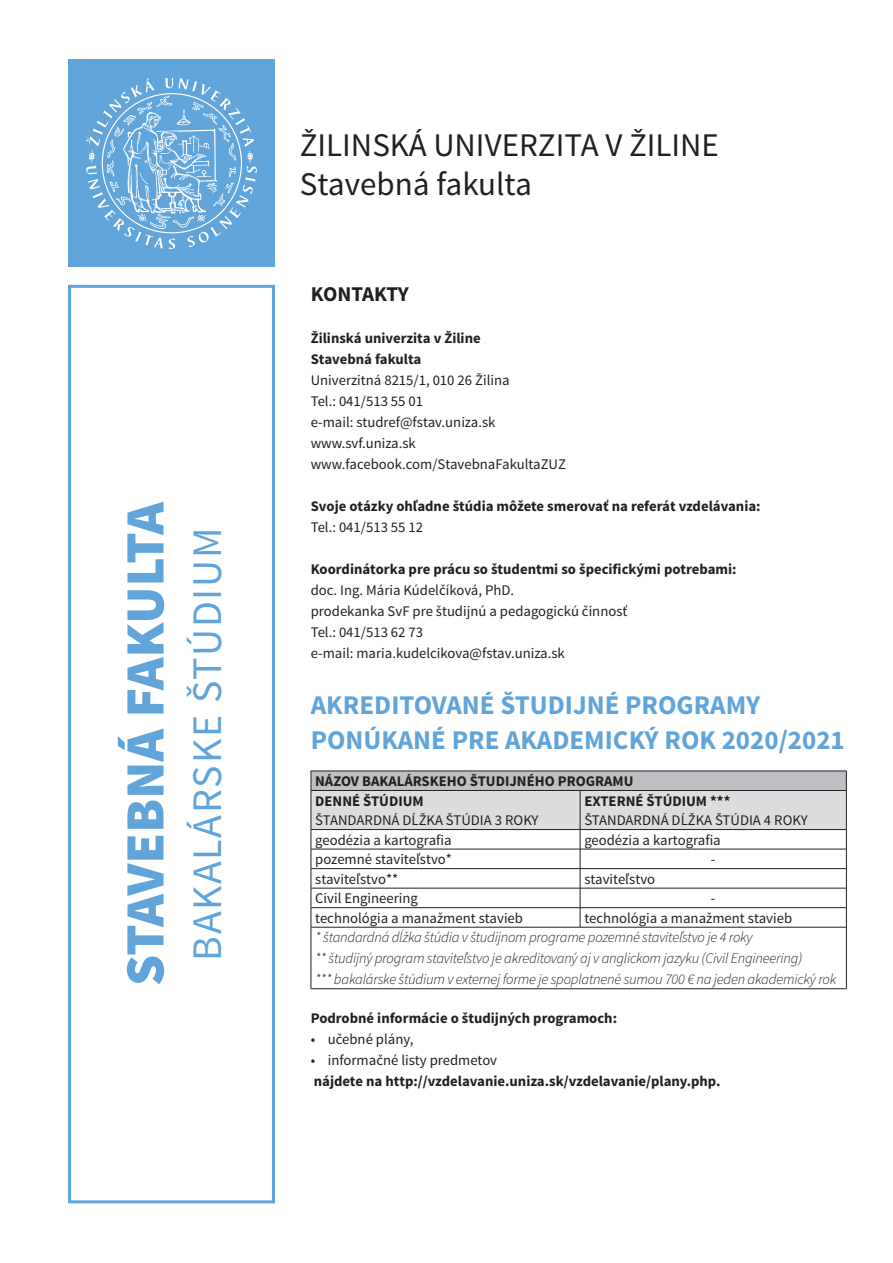
<style>
.page{position:relative;width:893px;height:1263px;background:#fff}
.page>*{position:absolute;margin:0;border:0;box-sizing:border-box;transform-origin:0 0}
.t1{font:900 55.5px "Source Sans Pro";letter-spacing:-.025em;color:#61a4d9}
.t2{font:42px "Source Sans Pro";letter-spacing:.04em;color:#61a4d9}
.t3{font:33px/39.6px "Source Sans Pro";color:#231f20}
.t4{font:700 27px/35.4px "Source Sans Pro";color:#61a4d9}
.t5{font:700 21px "Source Sans Pro";letter-spacing:-.02em;color:#231f20}
.t6{font:14.7px/21px "Source Sans Pro";color:#231f20}
.t7{font:700 14.7px/21px "Source Sans Pro";color:#231f20}
.t8{font:italic 300 14.7px/21px "Source Sans Pro";letter-spacing:-.015em;color:#231f20}
</style>
<div class="page">
<div style="left:68px;top:60px;width:207px;height:207px;background:#61a4d9"></div>
<svg style="left:311px;top:771px;width:536px;height:156px"></svg>
<hr style="left:311px;top:927px;width:269px;height:1px;background:#231f20">
<hr style="left:311px;top:927px;width:1px;height:61px;background:#231f20">
<hr style="left:580px;top:927px;width:266px;height:1px;background:#231f20">
<hr style="left:846px;top:927px;width:1px;height:61px;background:#231f20">
<hr style="left:311px;top:988px;width:535px;height:1px;background:#231f20">
<svg style="left:86px;top:78px;width:171px;height:171px"></svg>
<div style="left:68px;top:285px;width:207px;height:918px;border:3px solid #61a4d9"></div>
<h1 class="t1" style="left:124px;top:986px;width:486px;rotate:-90deg">STAVEBNÁ FAKULTA</h1>
<h2 class="t2" style="left:191px;top:961px;width:435px;rotate:-90deg">BAKALÁRSKE ŠTÚDIUM</h2>
<h3 class="t3" style="left:300px;top:128px;width:421px">ŽILINSKÁ UNIVERZITA V ŽILINE<br>Stavebná fakulta</h3>
<h3 class="t5" style="left:311px;top:285px;width:100px">KONTAKTY</h3>
<p class="t7" style="left:311px;top:328px;width:171px">Žilinská univerzita v Žiline<br>Stavebná fakulta</p>
<p class="t6" style="left:311px;top:371px;width:257px">Univerzitná 8215/1, 010 26 Žilina<br>Tel.: 041/513 55 01<br>e-mail: studref@fstav.uniza.sk www.svf.uniza.sk www.facebook.com/StavebnaFakultaZUZ</p>
<p class="t7" style="left:311px;top:496px;width:451px">Svoje otázky ohľadne štúdia môžete smerovať na referát vzdelávania:</p>
<p class="t6" style="left:311px;top:518px;width:114px">Tel.: 041/513 55 12</p>
<p class="t7" style="left:311px;top:559px;width:427px">Koordinátorka pre prácu so študentmi so špecifickými potrebami:</p>
<p class="t6" style="left:311px;top:581px;width:318px">doc. Ing. Mária Kúdelčíková, PhD.<br>prodekanka SvF pre študijnú a pedagogickú činnosť Tel.: 041/513 62 73<br>e-mail: maria.kudelcikova@fstav.uniza.sk</p>
<h3 class="t4" style="left:311px;top:689px;width:536px">AKREDITOVANÉ ŠTUDIJNÉ PROGRAMY<br>PONÚKANÉ PRE AKADEMICKÝ ROK 2020/2021</h3>
<p class="t7" style="left:315px;top:773px;width:320px;line-height:19.5px">NÁZOV BAKALÁRSKEHO ŠTUDIJNÉHO PROGRAMU<br>DENNÉ ŠTÚDIUM</p>
<p class="t7" style="left:584px;top:791px;width:148px">EXTERNÉ ŠTÚDIUM ***</p>
<p class="t6" style="left:315px;top:811px;width:225px">ŠTANDARDNÁ DĹŽKA ŠTÚDIA 3 ROKY</p>
<p class="t6" style="left:584px;top:811px;width:225px">ŠTANDARDNÁ DĹŽKA ŠTÚDIA 4 ROKY</p>
<p class="t6" style="left:315px;top:831px;width:138px">geodézia a kartografia</p>
<p class="t6" style="left:584px;top:831px;width:138px">geodézia a kartografia</p>
<p class="t6" style="left:315px;top:850px;width:138px">pozemné staviteľstvo*</p>
<p class="t6" style="left:711px;top:850px;width:6px">-</p>
<p class="t6" style="left:315px;top:870px;width:85px">staviteľstvo**</p>
<p class="t6" style="left:584px;top:870px;width:72px">staviteľstvo</p>
<p class="t6" style="left:315px;top:889px;width:104px">Civil Engineering</p>
<p class="t6" style="left:711px;top:889px;width:6px">-</p>
<p class="t6" style="left:315px;top:909px;width:209px">technológia a manažment stavieb</p>
<p class="t6" style="left:584px;top:909px;width:209px">technológia a manažment stavieb</p>
<p class="t8" style="left:315px;top:928px;width:523px">* štandardná dĺžka štúdia v študijnom programe pozemné staviteľstvo je 4 roky<br>** študijný program staviteľstvo je akreditovaný aj v anglickom jazyku (Civil Engineering)<br>*** bakalárske štúdium v externej forme je spoplatnené sumou 700 € na jeden akademický rok</p>
<p class="t7" style="left:311px;top:1008px;width:308px">Podrobné informácie o študijných programoch:</p>
<p class="t6" style="left:311px;top:1029px;width:104px">• učebné plány,</p>
<p class="t6" style="left:311px;top:1050px;width:188px">• informačné listy predmetov</p>
<p class="t7" style="left:314px;top:1071px;width:408px">nájdete na http://vzdelavanie.uniza.sk/vzdelavanie/plany.php.</p>
</div>
